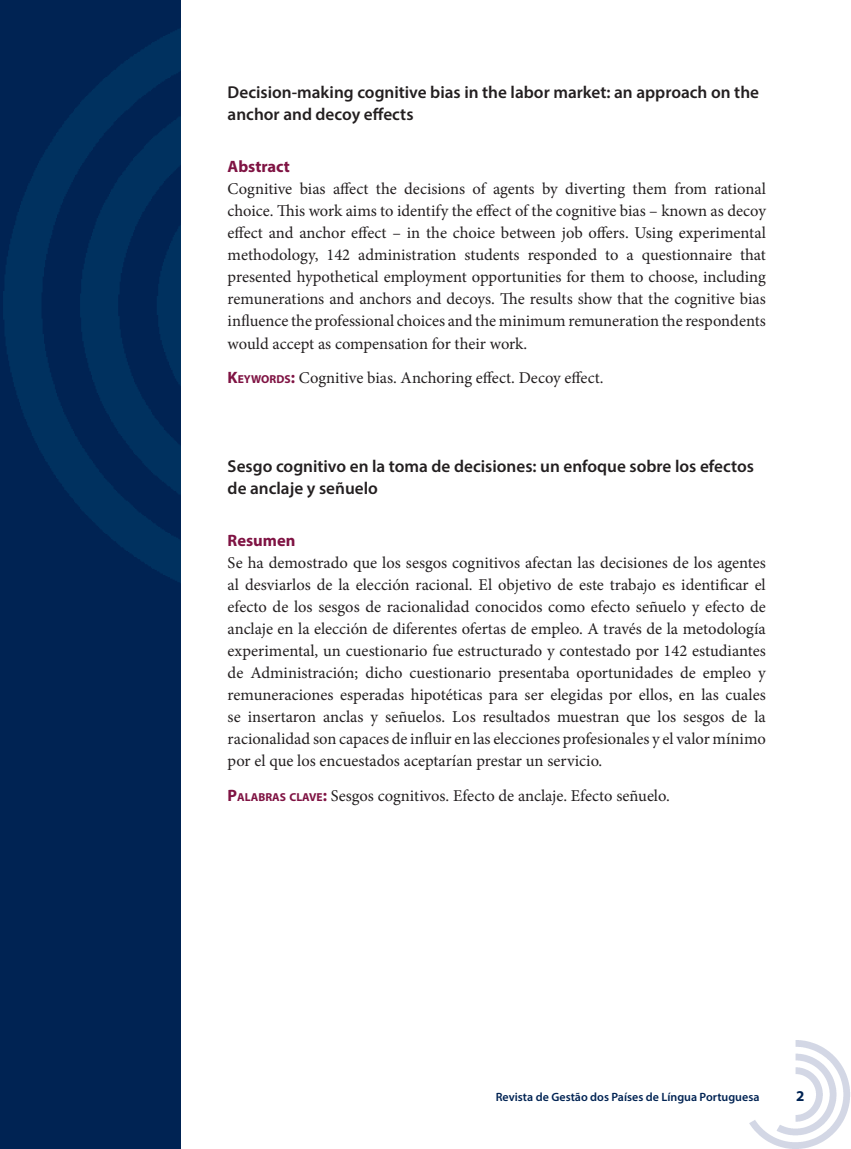
<style>
.page{position:relative;width:851px;height:1149px;background:#fff}
.page>*{position:absolute;margin:0;border:0;box-sizing:border-box;transform-origin:0 0}
.SUB_DO_RESUMO{font:600 17.25px/22px "Myriad Pro";color:#231f20}
.RESUMO_TEXTO{font:16.5px/22px "Minion Pro";color:#231f20;text-align:justify}
.TITULO_RESUMO{font:700 16.5px "Myriad Pro";color:#7f1343}
.t1{font:700 15px "Myriad Pro";color:#002353}
.t2{font:600 12px "Myriad Pro";color:#002353}
.s1{font-family:"Myriad Pro";font-weight:700;color:#7f1343}
.s2{font-family:"Myriad Pro";font-weight:700;font-size:11.55px;color:#7f1343}
</style>
<div class="page">
<img style="left:749px;top:1040px;width:101px;height:108px">
<div style="left:0;top:0;width:181px;height:1148px;background:#002353"></div>
<img style="left:3px;top:28px;width:178px;height:555px">
<p class="SUB_DO_RESUMO" style="left:227px;top:81px;width:533px">Decision-making cognitive bias in the labor market: an approach on the anchor and decoy effects</p>
<p class="TITULO_RESUMO" style="left:227px;top:156px;width:64px">Abstract</p>
<p class="RESUMO_TEXTO" style="left:227px;top:178px;width:539px">Cognitive bias affect the decisions of agents by diverting them from rational choice. This work aims to identify the effect of the cognitive bias – known as decoy effect and anchor effect – in the choice between job offers. Using experimental methodology, 142 administration students responded to a questionnaire that presented hypothetical employment opportunities for them to choose, including remunerations and anchors and decoys. The results show that the cognitive bias influence the professional choices and the minimum remuneration the respondents would accept as compensation for their work.</p>
<p class="RESUMO_TEXTO" style="left:227px;top:367px;width:377px"><span class="s1">K</span><span class="s2">EYWORDS</span><span class="s1">:</span> Cognitive bias. Anchoring effect. Decoy effect.</p>
<p class="SUB_DO_RESUMO" style="left:227px;top:454px;width:528px">Sesgo cognitivo en la toma de decisiones: un enfoque sobre los efectos de anclaje y señuelo</p>
<p class="TITULO_RESUMO" style="left:227px;top:529px;width:69px">Resumen</p>
<p class="RESUMO_TEXTO" style="left:227px;top:551px;width:539px">Se ha demostrado que los sesgos cognitivos afectan las decisiones de los agentes al desviarlos de la elección racional. El objetivo de este trabajo es identificar el efecto de los sesgos de racionalidad conocidos como efecto señuelo y efecto de anclaje en la elección de diferentes ofertas de empleo. A través de la metodología experimental, un cuestionario fue estructurado y contestado por 142 estudiantes de Administración; dicho cuestionario presentaba oportunidades de empleo y remuneraciones esperadas hipotéticas para ser elegidas por ellos, en las cuales se insertaron anclas y señuelos. Los resultados muestran que los sesgos de la racionalidad son capaces de influir en las elecciones profesionales y el valor mínimo por el que los encuestados aceptarían prestar un servicio.</p>
<p class="RESUMO_TEXTO" style="left:227px;top:784px;width:443px"><span class="s1">P</span><span class="s2">ALABRAS CLAVE</span><span class="s1">:</span> Sesgos cognitivos. Efecto de anclaje. Efecto señuelo.</p>
<p class="t2" style="left:495px;top:1088px;width:265px">Revista de Gestão dos Países de Língua Portuguesa</p>
<p class="t1" style="left:796px;top:1086px;width:10px">2</p>
</div>
